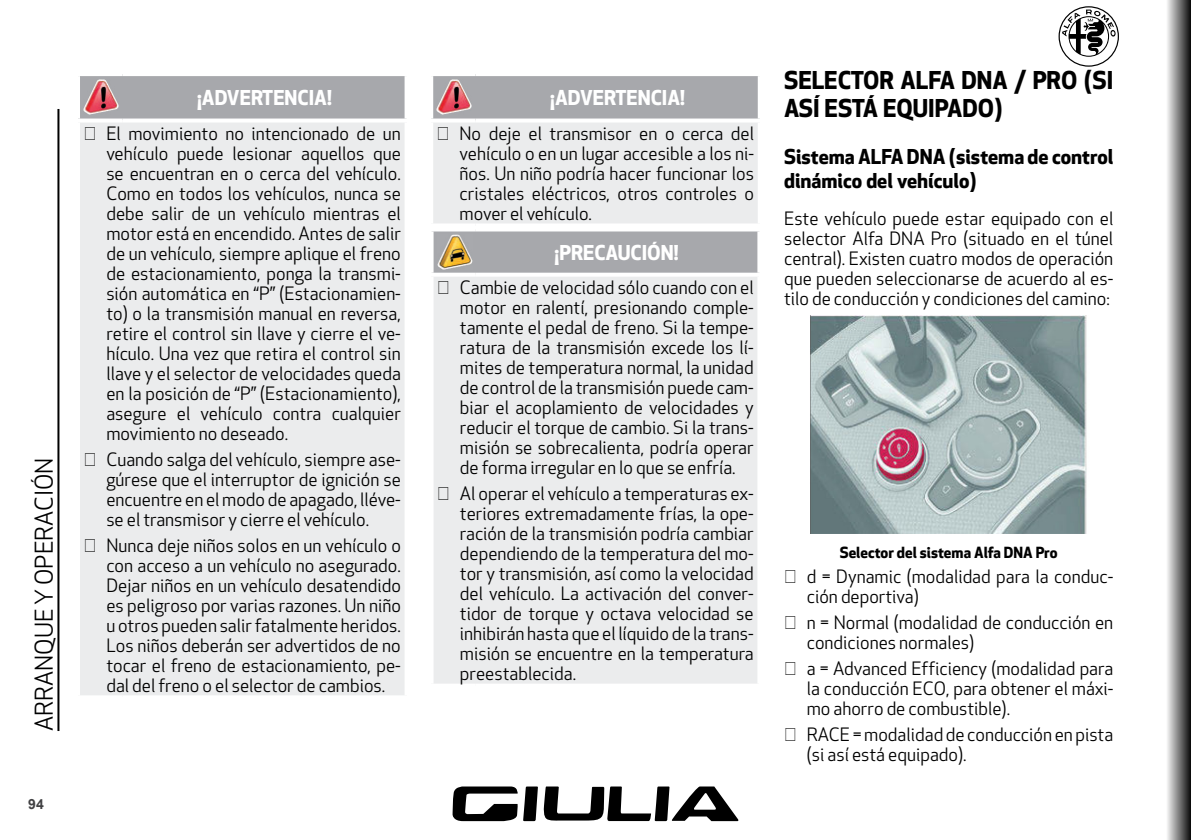
<style>
.page{position:relative;width:1191px;height:840px;background:#fff}
.page>*{position:absolute;margin:0;border:0;box-sizing:border-box;transform-origin:0 0}
._1_Título{font:700 24px/28px "Apex New";color:#000}
.t1{font:24px "Apex New";color:#000}
._2_Subtítulo{font:700 20px/24px "Apex New";color:#000}
.Adver_Preca_Título{font:700 20px "Apex New";color:#fff}
._4_Normal{font:18px/20px "Apex New";color:#000;text-align:justify}
._7_Pie_de_fot{font:700 15px "Apex New";color:#000}
.t2{font:700 14px "Arial";color:#414143}
</style>
<div class="page">
<svg style="left:1167px;top:0;width:24px;height:839px;background:#7d7d7d"></svg>
<svg style="left:452px;top:786px;width:287px;height:34px"></svg>
<hr style="left:57px;top:109px;width:2px;height:621px;background:#000">
<svg style="left:1058px;top:6px;width:61px;height:61px"></svg>
<div style="left:80px;top:76px;width:324px;height:42px;background:#a7a8ac"></div>
<div style="left:78px;top:120px;width:328px;height:577px;background:#ebeced"></div>
<hr style="left:404px;top:122px;width:4px;height:573px;background:#fff">
<svg style="left:404px;top:76px;width:1px;height:42px"></svg>
<svg style="left:78px;top:118px;width:44px;height:4px"></svg>
<hr style="left:76px;top:122px;width:4px;height:573px;background:#fff">
<svg style="left:122px;top:118px;width:285px;height:4px"></svg>
<hr style="left:76px;top:695px;width:46px;height:4px;background:#fff">
<hr style="left:122px;top:695px;width:286px;height:4px;background:#fff">
<img style="left:84px;top:80px;width:34px;height:35px">
<div style="left:433px;top:76px;width:324px;height:42px;background:#a7a8ac"></div>
<div style="left:431px;top:120px;width:328px;height:105px;background:#ebeced"></div>
<svg style="left:757px;top:122px;width:2px;height:101px"></svg>
<svg style="left:757px;top:76px;width:1px;height:42px"></svg>
<svg style="left:431px;top:118px;width:44px;height:4px"></svg>
<hr style="left:429px;top:122px;width:4px;height:101px;background:#fff">
<svg style="left:475px;top:118px;width:285px;height:4px"></svg>
<hr style="left:429px;top:223px;width:46px;height:4px;background:#fff">
<hr style="left:475px;top:223px;width:286px;height:4px;background:#fff">
<img style="left:437px;top:80px;width:34px;height:35px">
<div style="left:433px;top:231px;width:324px;height:41px;background:#a7a8ac"></div>
<div style="left:431px;top:274px;width:328px;height:411px;background:#ebeced"></div>
<hr style="left:757px;top:276px;width:4px;height:407px;background:#fff">
<svg style="left:757px;top:231px;width:2px;height:41px"></svg>
<svg style="left:431px;top:272px;width:45px;height:4px"></svg>
<hr style="left:429px;top:276px;width:4px;height:407px;background:#fff">
<svg style="left:476px;top:272px;width:283px;height:4px"></svg>
<svg style="left:431px;top:683px;width:45px;height:2px"></svg>
<svg style="left:476px;top:683px;width:283px;height:2px"></svg>
<img style="left:437px;top:234px;width:35px;height:35px">
<img style="left:810px;top:315px;width:277px;height:218px">
<h1 class="t1" style="left:31px;top:730px;width:274px;rotate:-90deg">ARRANQUE Y OPERACIÓN</h1>
<p class="t2" style="left:28px;top:794px;width:17px">94</p>
<p class="Adver_Preca_Título" style="left:197px;top:86px;width:136px">¡ADVERTENCIA!</p>
<p class="_4_Normal" style="left:106px;top:124px;width:296px">El movimiento no intencionado de un vehículo puede lesionar aquellos que se encuentran en o cerca del vehículo.<br>Como en todos los vehículos, nunca se debe salir de un vehículo mientras el motor está en encendido. Antes de salir de un vehículo, siempre aplique el freno de estacionamiento, ponga la transmi&shy;sión automática en “P” (Estacionamien&shy;to) o la transmisión manual en reversa, retire el control sin llave y cierre el ve&shy;hículo. Una vez que retira el control sin llave y el selector de velocidades queda en la posición de “P” (Estacionamiento), asegure el vehículo contra cualquier movimiento no deseado.</p>
<p class="_4_Normal" style="left:106px;top:449px;width:296px">Cuando salga del vehículo, siempre ase&shy;gúrese que el interruptor de ignición se encuentre en el modo de apagado, lléve&shy;se el transmisor y cierre el vehículo.</p>
<p class="_4_Normal" style="left:106px;top:535px;width:296px">Nunca deje niños solos en un vehículo o con acceso a un vehículo no asegurado.<br>Dejar niños en un vehículo desatendido es peligroso por varias razones. Un niño u otros pueden salir fatalmente heridos.<br>Los niños deberán ser advertidos de no tocar el freno de estacionamiento, pe&shy;dal del freno o el selector de cambios.</p>
<p class="Adver_Preca_Título" style="left:550px;top:86px;width:136px">¡ADVERTENCIA!</p>
<p class="_4_Normal" style="left:459px;top:124px;width:296px">No deje el transmisor en o cerca del vehículo o en un lugar accesible a los ni&shy;ños. Un niño podría hacer funcionar los cristales eléctricos, otros controles o mover el vehículo.</p>
<p class="Adver_Preca_Título" style="left:554px;top:240px;width:125px">¡PRECAUCIÓN!</p>
<p class="_4_Normal" style="left:460px;top:278px;width:295px">Cambie de velocidad sólo cuando con el motor en ralentí, presionando comple&shy;tamente el pedal de freno. Si la tempe&shy;ratura de la transmisión excede los lí&shy;mites de temperatura normal, la unidad de control de la transmisión puede cam&shy;biar el acoplamiento de velocidades y reducir el torque de cambio. Si la trans&shy;misión se sobrecalienta, podría operar de forma irregular en lo que se enfría.</p>
<p class="_4_Normal" style="left:460px;top:483px;width:295px">Al operar el vehículo a temperaturas ex&shy;teriores extremadamente frías, la ope&shy;ración de la transmisión podría cambiar dependiendo de la temperatura del mo&shy;tor y transmisión, así como la velocidad del vehículo. La activación del conver&shy;tidor de torque y octava velocidad se inhibirán hasta que el líquido de la trans&shy;misión se encuentre en la temperatura preestablecida.</p>
<p class="_1_Título" style="left:784px;top:67px;width:331px">SELECTOR ALFA DNA / PRO (SI<br>ASÍ ESTÁ EQUIPADO)</p>
<p class="_2_Subtítulo" style="left:784px;top:145px;width:331px">Sistema ALFA DNA (sistema de control dinámico del vehículo)</p>
<p class="_4_Normal" style="left:784px;top:209px;width:331px">Este vehículo puede estar equipado con el selector Alfa DNA Pro (situado en el túnel central). Existen cuatro modos de operación que pueden seleccionarse de acuerdo al es&shy;tilo de conducción y condiciones del camino:</p>
<p class="_7_Pie_de_fot" style="left:839px;top:543px;width:219px">Selector del sistema Alfa DNA Pro</p>
<p class="_4_Normal" style="left:806px;top:567px;width:308px">d = Dynamic (modalidad para la conduc&shy;ción deportiva)</p>
<p class="_4_Normal" style="left:806px;top:613px;width:308px">n = Normal (modalidad de conducción en condiciones normales)</p>
<p class="_4_Normal" style="left:806px;top:658px;width:308px">a = Advanced Efficiency (modalidad para la conducción ECO, para obtener el máxi&shy;mo ahorro de combustible).</p>
<p class="_4_Normal" style="left:806px;top:724px;width:308px">RACE = modalidad de conducción en pista (si así está equipado).</p>
</div>
